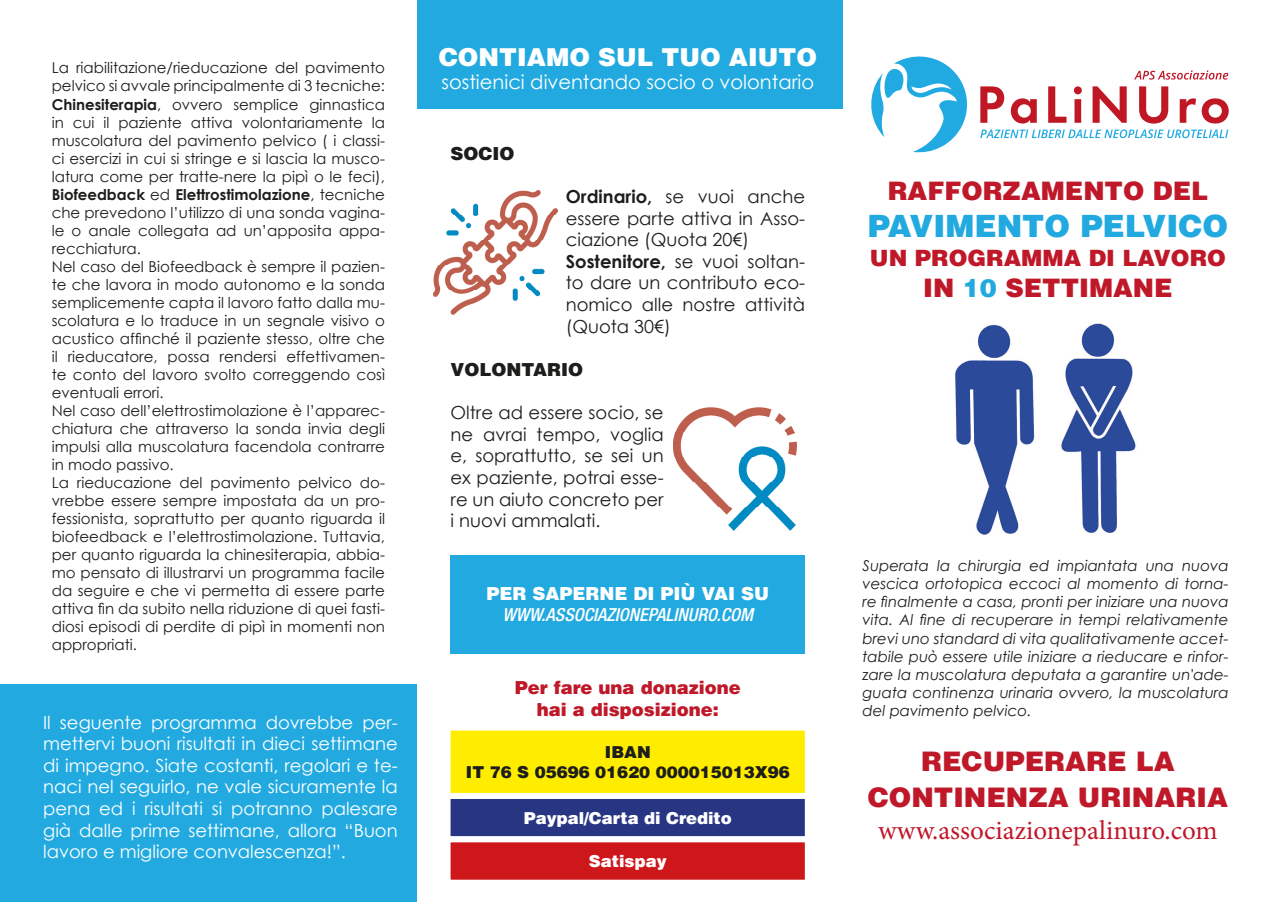
<style>
.page{position:relative;width:1272px;height:902px;background:#fff}
.page>*{position:absolute;margin:0;border:0;box-sizing:border-box;transform-origin:0 0}
.t1{font:900 30.75px "Helvetica";color:#22aae0}
.t2{font:900 27px "Helvetica";color:#bf1829}
.t3{font:27px "Minion Pro";color:#bf1829}
.t4{font:900 25.5px "Helvetica";color:#bf1829}
.t5{font:900 24.75px "Helvetica";color:#fff}
.t6{font:900 22.5px "Helvetica";color:#bf1829}
.t7{font:19.5px "Century Gothic";color:#fff}
.t8{font:18px/21.6px "Century Gothic";color:#1d1d1b;text-align:justify}
.t9{font:18px/21.6px "Century Gothic";color:#fff;text-align:justify}
.t10{font:900 18px "Helvetica";color:#bf1829}
.t11{font:italic 500 condensed 18px "Helvetica Neue LT Std";color:#fff}
.t12{font:900 18px "Helvetica";color:#fff}
.t13{font:900 18px "Helvetica";color:#1d1d1b}
.t14{font:900 16.5px "Helvetica";color:#1d1d1b}
.t15{font:900 16.5px "Helvetica";color:#fff}
.t16{font:15px/18px "Century Gothic";color:#1d1d1b;text-align:justify}
.t17{font:italic 15px/18px "Century Gothic";color:#1d1d1b;text-align:justify}
.s1{font-weight:700}
.s2{color:#22aae0}
</style>
<div class="page">
<svg style="left:871px;top:56px;width:97px;height:97px"></svg>
<svg style="left:980px;top:86px;width:248px;height:52px"></svg>
<svg style="left:1134px;top:70px;width:94px;height:10px"></svg>
<div style="left:0;top:684px;width:417px;height:217px;background:#22aae0"></div>
<img style="left:955px;top:323px;width:181px;height:212px">
<div style="left:417px;top:0;width:425px;height:108px;background:#22aae0"></div>
<div style="left:450px;top:555px;width:355px;height:98px;background:#22aae0"></div>
<img style="left:434px;top:191px;width:123px;height:123px">
<img style="left:673px;top:407px;width:123px;height:123px">
<div style="left:444px;top:724px;width:366px;height:74px;background:#ffed00;border:6px solid #fff"></div>
<div style="left:444px;top:792px;width:366px;height:50px;background:#283583;border:6px solid #fff"></div>
<div style="left:444px;top:836px;width:366px;height:49px;background:#cd171a;border:6px solid #fff"></div>
<p class="t16" style="left:52px;top:59px;width:335px">La riabilitazione/rieducazione del pavimento pelvico si avvale principalmente di 3 tecniche:</p>
<p class="t16" style="left:52px;top:95px;width:335px"><span class="s1">Chinesiterapia</span>, ovvero semplice ginnastica in cui il paziente attiva volontariamente la muscolatura del pavimento pelvico ( i classi&shy;ci esercizi in cui si stringe e si lascia la musco&shy;latura come per tratte-nere la pipì o le feci), <span class="s1">Biofeedback</span> ed <span class="s1">Elettrostimolazione</span>, tecniche che prevedono l’utilizzo di una sonda vagina&shy;le o anale collegata ad un’apposita appa&shy;recchiatura.</p>
<p class="t16" style="left:52px;top:257px;width:335px">Nel caso del Biofeedback è sempre il pazien&shy;te che lavora in modo autonomo e la sonda semplicemente capta il lavoro fatto dalla mu&shy;scolatura e lo traduce in un segnale visivo o acustico affinché il paziente stesso, oltre che il rieducatore, possa rendersi effettivamen&shy;te conto del lavoro svolto correggendo così eventuali errori.</p>
<p class="t16" style="left:52px;top:401px;width:335px">Nel caso dell’elettrostimolazione è l’apparec&shy;chiatura che attraverso la sonda invia degli impulsi alla muscolatura facendola contrarre in modo passivo.</p>
<p class="t16" style="left:52px;top:473px;width:335px">La rieducazione del pavimento pelvico do&shy;vrebbe essere sempre impostata da un pro&shy;fessionista, soprattutto per quanto riguarda il biofeedback e l’elettrostimolazione. Tuttavia, per quanto riguarda la chinesiterapia, abbia&shy;mo pensato di illustrarvi un programma facile da seguire e che vi permetta di essere parte attiva fin da subito nella riduzione di quei fasti&shy;diosi episodi di perdite di pipì in momenti non appropriati.</p>
<p class="t9" style="left:43px;top:710px;width:356px">Il seguente programma dovrebbe per&shy;mettervi buoni risultati in dieci settimane di impegno. Siate costanti, regolari e te&shy;naci nel seguirlo, ne vale sicuramente la pena ed i risultati si potranno palesare già dalle prime settimane, allora “Buon lavoro e migliore convalescenza!”.</p>
<p class="t5" style="left:439px;top:41px;width:380px">CONTIAMO SUL TUO AIUTO</p>
<p class="t7" style="left:441px;top:68px;width:374px">sostienici diventando socio o volontario</p>
<p class="t13" style="left:450px;top:141px;width:65px">SOCIO</p>
<p class="t8" style="left:566px;top:185px;width:241px"><span class="s1">Ordinario,</span> se vuoi anche essere parte attiva in Asso&shy;ciazione (Quota 20€)</p>
<p class="t8" style="left:566px;top:250px;width:241px"><span class="s1">Sostenitore,</span> se vuoi soltan&shy;to dare un contributo eco&shy;nomico alle nostre attività (Quota 30€)</p>
<p class="t13" style="left:450px;top:357px;width:134px">VOLONTARIO</p>
<p class="t8" style="left:450px;top:401px;width:214px">Oltre ad essere socio, se ne avrai tempo, voglia e, soprattutto, se sei un ex paziente, potrai esse&shy;re un aiuto concreto per i nuovi ammalati.</p>
<p class="t12" style="left:486px;top:581px;width:284px">PER SAPERNE DI PIÙ VAI SU</p>
<p class="t11" style="left:502px;top:604px;width:252px">WWW.ASSOCIAZIONEPALINURO.COM</p>
<p class="t10" style="left:515px;top:676px;width:227px">Per fare una donazione</p>
<p class="t10" style="left:537px;top:697px;width:184px">hai a disposizione:</p>
<p class="t14" style="left:605px;top:741px;width:47px">IBAN</p>
<p class="t14" style="left:466px;top:761px;width:325px">IT 76 S 05696 01620 000015013X96</p>
<p class="t15" style="left:523px;top:807px;width:210px">Paypal/Carta di Credito</p>
<p class="t15" style="left:589px;top:850px;width:79px">Satispay</p>
<p class="t4" style="left:887px;top:174px;width:322px">RAFFORZAMENTO DEL</p>
<p class="t1" style="left:867px;top:206px;width:361px">PAVIMENTO PELVICO</p>
<p class="t6" style="left:870px;top:243px;width:357px">UN PROGRAMMA DI LAVORO</p>
<p class="t4" style="left:923px;top:271px;width:251px">IN <span class="s2">10</span> SETTIMANE</p>
<p class="t17" style="left:862px;top:556px;width:368px">Superata la chirurgia ed impiantata una nuova vescica ortotopica eccoci al momento di torna&shy;re finalmente a casa, pronti per iniziare una nuova vita. Al fine di recuperare in tempi relativamente brevi uno standard di vita qualitativamente accet&shy;tabile può essere utile iniziare a rieducare e rinfor&shy;zare la muscolatura deputata a garantire un'ade&shy;guata continenza urinaria ovvero, la muscolatura del pavimento pelvico.</p>
<p class="t2" style="left:921px;top:743px;width:255px">RECUPERARE LA</p>
<p class="t2" style="left:867px;top:779px;width:361px">CONTINENZA URINARIA</p>
<p class="t3" style="left:878px;top:812px;width:341px">www.associazionepalinuro.com</p>
</div>
